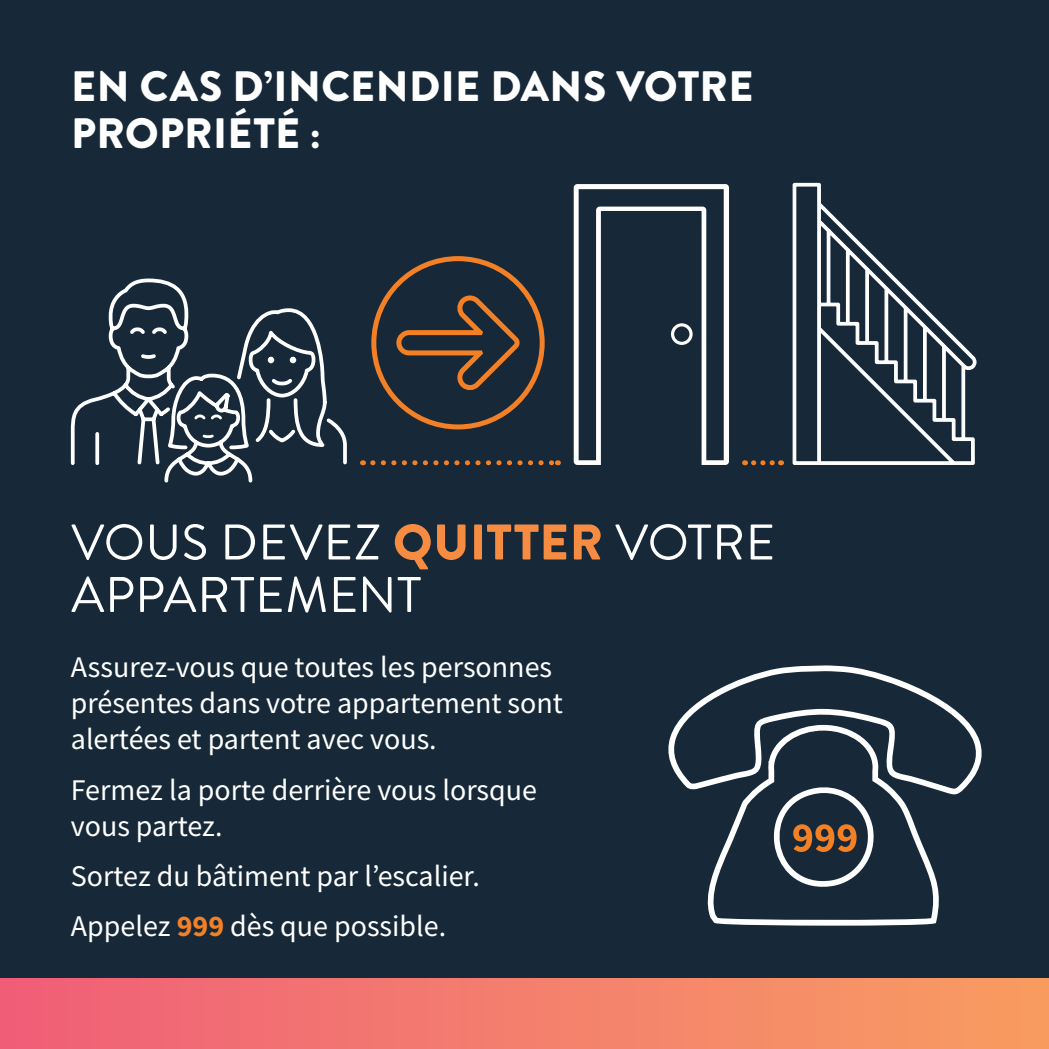
<style>
.page{position:relative;width:1049px;height:1049px;background:#172938}
.page>*{position:absolute;margin:0;border:0;box-sizing:border-box;transform-origin:0 0}
.t1{font:50px/52.5px "Brandon Grotesque";letter-spacing:.01em;color:#fff}
.t2{font:900 42.5px/47.5px "Brandon Grotesque";letter-spacing:.01em;color:#fff}
.t3{font:30px/36px "Source Sans Pro";color:#fff}
.s1{font-weight:900;color:#f58c42}
.s2{font-weight:700;color:#f48026}
</style>
<div class="page">
<svg style="left:707px;top:887px;width:232px;height:38px"></svg>
<svg style="left:668px;top:665px;width:314px;height:222px"></svg>
<svg style="left:574px;top:184px;width:155px;height:281px"></svg>
<svg style="left:373px;top:460px;width:185px;height:5px"></svg>
<svg style="left:753px;top:460px;width:28px;height:5px"></svg>
<svg style="left:792px;top:182px;width:185px;height:283px"></svg>
<svg style="left:394px;top:290px;width:131px;height:106px"></svg>
<div style="left:371px;top:256px;width:174px;height:173px;border:5px solid #f48026;border-radius:50%"></div>
<svg style="left:70px;top:278px;width:277px;height:205px"></svg>
<svg style="left:266px;top:355px;width:32px;height:32px"></svg>
<svg style="left:192px;top:416px;width:32px;height:22px"></svg>
<svg style="left:127px;top:329px;width:43px;height:29px"></svg>
<div style="left:0;top:978px;width:1049px;height:71px;background:linear-gradient(to right,#ef5f78,#f89e61)"></div>
<h2 class="t2" style="left:71px;top:63px;width:683px">EN CAS D’INCENDIE DANS VOTRE<br>PROPRIÉTÉ :</h2>
<h1 class="t1" style="left:71px;top:517px;width:705px">VOUS DEVEZ <span class="s1">QUITTER</span> VOTRE<br>APPARTEMENT</h1>
<p class="t3" style="left:71px;top:649px;width:493px">Assurez-vous que toutes les personnes présentes dans votre appartement sont alertées et partent avec vous.</p>
<p class="t3" style="left:71px;top:771px;width:468px">Fermez la porte derrière vous lorsque vous partez.</p>
<p class="t3" style="left:71px;top:850px;width:410px;line-height:50.2px">Sortez du bâtiment par l’escalier.<br>Appelez <span class="s2">999</span> dès que possible.</p>
</div>
